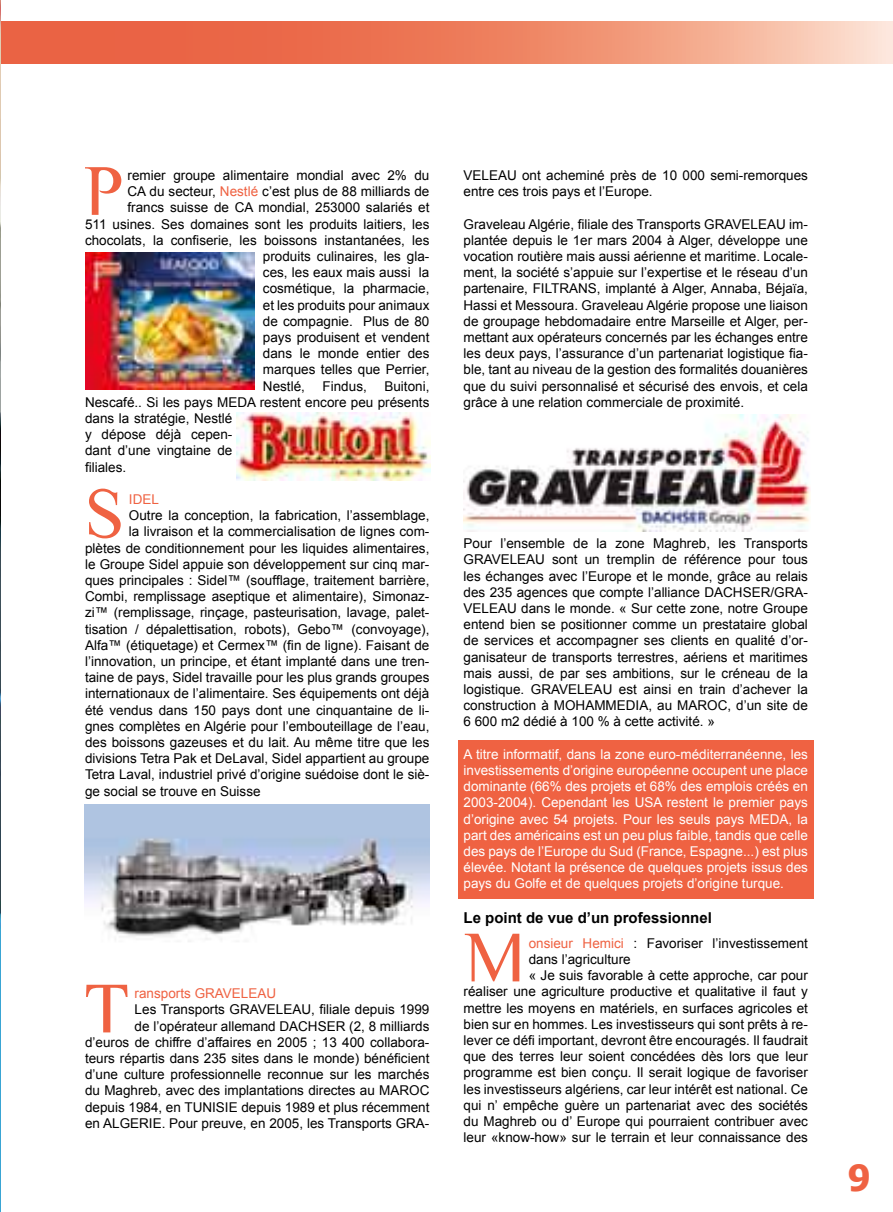
<style>
.page{position:relative;width:893px;height:1212px;background:#fff}
.page>*{position:absolute;margin:0;border:0;box-sizing:border-box;transform-origin:0 0}
.t1{font:72px "CM Tiempo";color:#ef6242}
.t2{font:700 15px "Arial";color:#000}
.t3{font:13.5px/16.2px "Arial";color:#000}
.t4{font:13.5px/16.2px "Arial";color:#fff;text-align:justify}
.t5{font:13.5px "Arial";color:#ef6242}
.s1{color:#ef6242}
</style>
<div class="page">
<svg style="left:1px;top:21px;width:892px;height:43px;background:#ef886b"></svg>
<div style="left:458px;top:740px;width:356px;height:159px;background:#ef6242"></div>
<img style="left:463px;top:414px;width:347px;height:118px">
<img style="left:0;top:0;width:1px;height:1212px">
<img style="left:237px;top:412px;width:193px;height:68px">
<img style="left:85px;top:253px;width:169px;height:136px">
<img style="left:84px;top:804px;width:346px;height:138px">
<h1 class="t1" style="left:84px;top:152px;width:40px">P</h1>
<p class="t3" style="left:128px;top:167px;width:303px">remier groupe alimentaire mondial avec 2% du</p>
<p class="t3" style="left:128px;top:183px;width:303px">CA du secteur, <span class="s1">Nestlé</span> c’est plus de 88 milliards de</p>
<p class="t3" style="left:128px;top:200px;width:303px">francs suisse de CA mondial, 253000 salariés et</p>
<p class="t3" style="left:85px;top:216px;width:346px">511 usines. Ses domaines sont les produits laitiers, les</p>
<p class="t3" style="left:85px;top:232px;width:346px">chocolats, la confiserie, les boissons instantanées, les</p>
<p class="t3" style="left:263px;top:248px;width:168px">produits culinaires, les gla-</p>
<p class="t3" style="left:263px;top:264px;width:168px">ces, les eaux mais aussi la</p>
<p class="t3" style="left:263px;top:281px;width:168px">cosmétique, la pharmacie,</p>
<p class="t3" style="left:263px;top:297px;width:168px">et les produits pour animaux</p>
<p class="t3" style="left:263px;top:313px;width:168px">de compagnie. Plus de 80</p>
<p class="t3" style="left:263px;top:329px;width:168px">pays produisent et vendent</p>
<p class="t3" style="left:263px;top:345px;width:168px">dans le monde entier des</p>
<p class="t3" style="left:263px;top:362px;width:168px">marques telles que Perrier,</p>
<p class="t3" style="left:263px;top:378px;width:44px">Nestlé,</p>
<p class="t3" style="left:323px;top:378px;width:46px">Findus,</p>
<p class="t3" style="left:85px;top:378px;width:346px;text-indent:299px">Buitoni,<br>Nescafé.. Si les pays MEDA restent encore peu présents dans la stratégie, Nestlé<br>y dépose déjà cepen-<br>dant d’une vingtaine de<br>filiales.</p>
<p class="t5" style="left:129px;top:490px;width:32px">IDEL</p>
<p class="t3" style="left:129px;top:507px;width:302px">Outre la conception, la fabrication, l’assemblage,</p>
<p class="t3" style="left:129px;top:524px;width:302px">la livraison et la commercialisation de lignes com-</p>
<p class="t3" style="left:85px;top:540px;width:346px">plètes de conditionnement pour les liquides alimentaires,</p>
<p class="t3" style="left:85px;top:556px;width:346px">le Groupe Sidel appuie son développement sur cinq mar-</p>
<p class="t3" style="left:85px;top:572px;width:346px">ques principales : Sidel™ (soufflage, traitement barrière,</p>
<p class="t3" style="left:85px;top:588px;width:346px">Combi, remplissage aseptique et alimentaire), Simonaz-</p>
<p class="t3" style="left:85px;top:605px;width:346px">zi™ (remplissage, rinçage, pasteurisation, lavage, palet-</p>
<p class="t3" style="left:85px;top:621px;width:346px">tisation / dépalettisation, robots), Gebo™ (convoyage),</p>
<p class="t3" style="left:85px;top:637px;width:346px">Alfa™ (étiquetage) et Cermex™ (fin de ligne). Faisant de</p>
<p class="t3" style="left:85px;top:653px;width:346px">l’innovation, un principe, et étant implanté dans une tren-</p>
<p class="t3" style="left:85px;top:669px;width:346px">taine de pays, Sidel travaille pour les plus grands groupes</p>
<p class="t3" style="left:85px;top:686px;width:346px">internationaux de l’alimentaire. Ses équipements ont déjà</p>
<p class="t3" style="left:85px;top:702px;width:346px">été vendus dans 150 pays dont une cinquantaine de li-</p>
<p class="t3" style="left:85px;top:718px;width:346px">gnes complètes en Algérie pour l’embouteillage de l’eau,</p>
<p class="t3" style="left:85px;top:734px;width:346px">des boissons gazeuses et du lait. Au même titre que les</p>
<p class="t3" style="left:85px;top:750px;width:346px">divisions Tetra Pak et DeLaval, Sidel appartient au groupe</p>
<p class="t3" style="left:85px;top:767px;width:346px">Tetra Laval, industriel privé d’origine suédoise dont le siè-</p>
<p class="t3" style="left:85px;top:783px;width:177px">ge social se trouve en Suisse</p>
<h1 class="t1" style="left:85px;top:474px;width:40px">S</h1>
<h1 class="t1" style="left:85px;top:969px;width:45px">T</h1>
<p class="t5" style="left:135px;top:984px;width:143px">ransports GRAVELEAU</p>
<p class="t3" style="left:85px;top:1001px;width:346px;text-align:right">Les Transports GRAVELEAU, filiale depuis 1999<br>de l’opérateur allemand DACHSER (2, 8 milliards<br>d’euros de chiffre d’affaires en 2005 ; 13 400 collabora&shy;teurs répartis dans 235 sites dans le monde) bénéficient d’une culture professionnelle reconnue sur les marchés du Maghreb, avec des implantations directes au MAROC depuis 1984, en TUNISIE depuis 1989 et plus récemment en ALGERIE. Pour preuve, en 2005, les Transports GRA-</p>
<p class="t3" style="left:463px;top:167px;width:346px">VELEAU ont acheminé près de 10 000 semi-remorques entre ces trois pays et l’Europe.</p>
<p class="t3" style="left:463px;top:216px;width:346px;text-align:justify">Graveleau Algérie, filiale des Transports GRAVELEAU im&shy;plantée depuis le 1er mars 2004 à Alger, développe une vocation routière mais aussi aérienne et maritime. Locale&shy;ment, la société s’appuie sur l’expertise et le réseau d’un partenaire, FILTRANS, implanté à Alger, Annaba, Béjaïa, Hassi et Messoura. Graveleau Algérie propose une liaison de groupage hebdomadaire entre Marseille et Alger, per&shy;mettant aux opérateurs concernés par les échanges entre les deux pays, l’assurance d’un partenariat logistique fia&shy;ble, tant au niveau de la gestion des formalités douanières que du suivi personnalisé et sécurisé des envois, et cela grâce à une relation commerciale de proximité.</p>
<p class="t3" style="left:463px;top:535px;width:346px;text-align:justify">Pour l’ensemble de la zone Maghreb, les Transports GRAVELEAU sont un tremplin de référence pour tous les échanges avec l’Europe et le monde, grâce au relais des 235 agences que compte l’alliance DACHSER/GRA-VELEAU dans le monde. « Sur cette zone, notre Groupe entend bien se positionner comme un prestataire global de services et accompagner ses clients en qualité d’or&shy;ganisateur de transports terrestres, aériens et maritimes mais aussi, de par ses ambitions, sur le créneau de la logistique. GRAVELEAU est ainsi en train d’achever la construction à MOHAMMEDIA, au MAROC, d’un site de 6 600 m2 dédié à 100 % à cette activité. »</p>
<p class="t4" style="left:463px;top:746px;width:346px">A titre informatif, dans la zone euro-méditerranéenne, les investissements d’origine européenne occupent une place dominante (66% des projets et 68% des emplois créés en 2003-2004). Cependant les USA restent le premier pays d’origine avec 54 projets. Pour les seuls pays MEDA, la part des américains est un peu plus faible, tandis que celle des pays de l’Europe du Sud (France, Espagne...) est plus élevée. Notant la présence de quelques projets issus des pays du Golfe et de quelques projets d’origine turque.</p>
<p class="t2" style="left:463px;top:907px;width:250px">Le point de vue d’un professionnel</p>
<p class="t3" style="left:529px;top:935px;width:281px"><span class="s1">onsieur Hemici</span> : Favoriser l’investissement</p>
<p class="t3" style="left:529px;top:951px;width:104px">dans l’agriculture</p>
<p class="t3" style="left:529px;top:967px;width:281px">« Je suis favorable à cette approche, car pour</p>
<p class="t3" style="left:463px;top:984px;width:346px">réaliser une agriculture productive et qualitative il faut y</p>
<p class="t3" style="left:463px;top:1000px;width:346px">mettre les moyens en matériels, en surfaces agricoles et</p>
<p class="t3" style="left:463px;top:1016px;width:346px">bien sur en hommes. Les investisseurs qui sont prêts à re-</p>
<p class="t3" style="left:463px;top:1032px;width:346px">lever ce défi important, devront être encouragés. Il faudrait</p>
<p class="t3" style="left:463px;top:1048px;width:346px">que des terres leur soient concédées dès lors que leur</p>
<p class="t3" style="left:463px;top:1065px;width:346px">programme est bien conçu. Il serait logique de favoriser</p>
<p class="t3" style="left:463px;top:1081px;width:346px">les investisseurs algériens, car leur intérêt est national. Ce</p>
<p class="t3" style="left:463px;top:1097px;width:346px">qui n’ empêche guère un partenariat avec des sociétés</p>
<p class="t3" style="left:463px;top:1113px;width:346px">du Maghreb ou d’ Europe qui pourraient contribuer avec</p>
<p class="t3" style="left:463px;top:1129px;width:346px">leur «know-how» sur le terrain et leur connaissance des</p>
<h1 class="t1" style="left:463px;top:918px;width:63px">M</h1>
</div>
